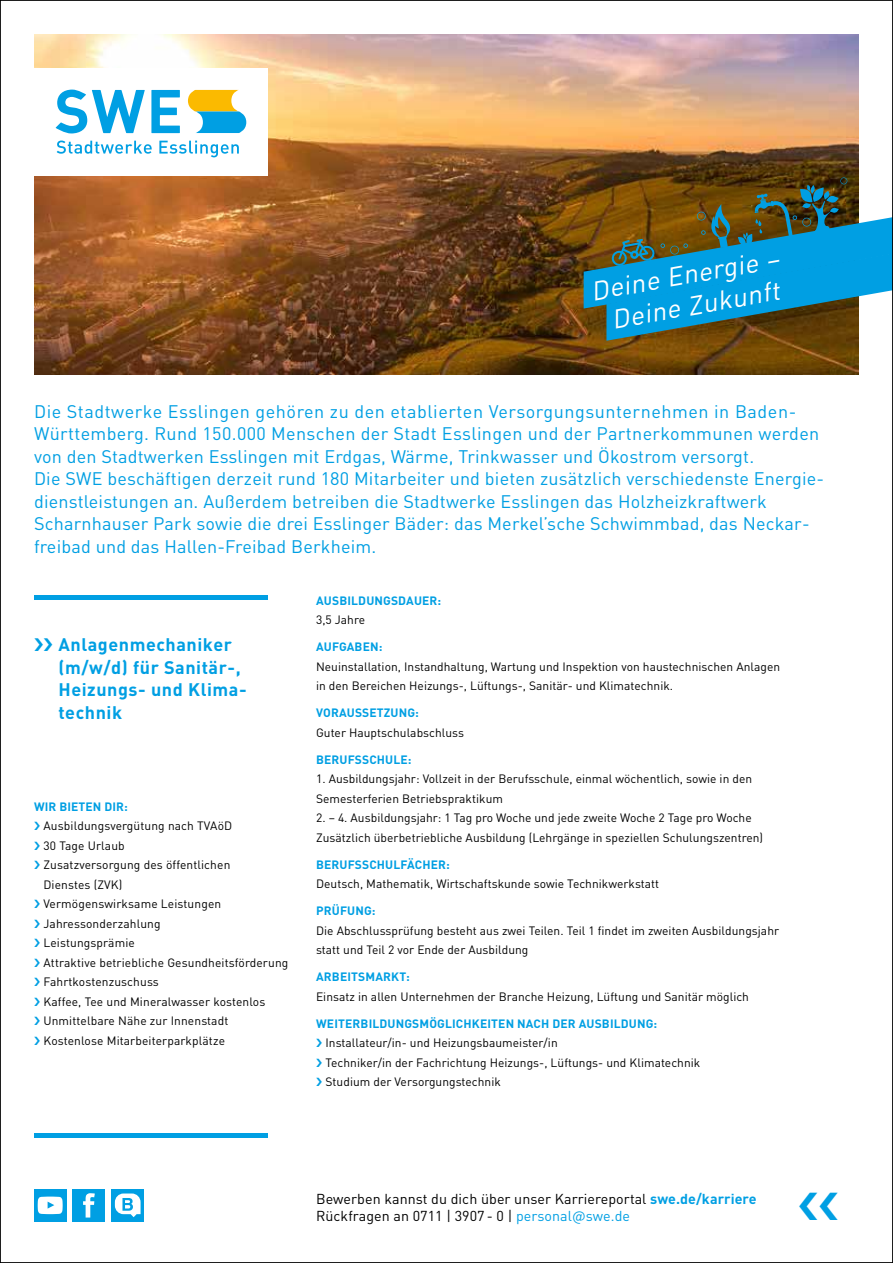
<style>
.page{position:relative;width:893px;height:1263px;background:#fff}
.page>*{position:absolute;margin:0;border:0;box-sizing:border-box;transform-origin:0 0}
.t1{font:italic 26.25px/31.5px "DIN Pro";color:#fff;text-align:center}
.t2{font:18px/22.5px "DIN Pro";letter-spacing:.01em;color:#009fe3}
.t3{font:700 18px/22.5px "DIN Pro";letter-spacing:.03em;color:#009fe3}
.t4{font:14.25px/17.1px "DIN Pro";letter-spacing:.005em;color:#000}
.t5{font:12px/19.5px "DIN Pro";letter-spacing:.005em;color:#000}
.t6{font:700 12px "DIN Pro";letter-spacing:.015em;color:#009fe3}
.s1{font-weight:700;color:#009fe3}
.s2{color:#009fe3}
</style>
<div class="page">
<img style="left:34px;top:34px;width:825px;height:340px">
<div style="left:34px;top:68px;width:234px;height:107px;background:#fff"></div>
<svg style="left:188px;top:90px;width:58px;height:43px"></svg>
<svg style="left:57px;top:141px;width:95px;height:13px"></svg>
<svg style="left:159px;top:141px;width:80px;height:16px"></svg>
<svg style="left:56px;top:90px;width:89px;height:43px"></svg>
<svg style="left:151px;top:90px;width:29px;height:43px"></svg>
<div style="left:34px;top:595px;width:233px;height:5px;background:#009fe3"></div>
<div style="left:34px;top:1133px;width:233px;height:5px;background:#009fe3"></div>
<div style="left:34px;top:1189px;width:32px;height:32px;background:#009fe3"></div>
<svg style="left:38px;top:1196px;width:25px;height:18px"></svg>
<div style="left:73px;top:1189px;width:32px;height:32px;background:#009fe3"></div>
<svg style="left:83px;top:1193px;width:12px;height:24px"></svg>
<div style="left:112px;top:1189px;width:32px;height:32px;background:#009fe3"></div>
<svg style="left:115px;top:1193px;width:26px;height:24px"></svg>
<svg style="left:584px;top:177px;width:307px;height:164px;background:#40787b"></svg>
<h1 class="t1" style="left:588px;top:275px;width:192px;rotate:-10deg">Deine Energie –<br>Deine Zukunft</h1>
<p class="t2" style="left:34px;top:399px;width:792px">Die Stadtwerke Esslingen gehören zu den etablierten Versorgungsunternehmen in Baden-Württemberg. Rund 150.000 Menschen der Stadt Esslingen und der Partnerkommunen werden von den Stadtwerken Esslingen mit Erdgas, Wärme, Trinkwasser und Ökostrom versorgt.<br>Die SWE beschäftigen derzeit rund 180 Mitarbeiter und bieten zusätzlich verschiedenste Energie&shy;dienstleistungen an. Außerdem betreiben die Stadtwerke Esslingen das Holzheizkraftwerk Scharnhauser Park sowie die drei Esslinger Bäder: das Merkel’sche Schwimmbad, das Neckar&shy;freibad und das Hallen-Freibad Berkheim.</p>
<h2 class="t3" style="left:58px;top:633px;width:190px">Anlagenmechaniker (m/w/d) für Sanitär-,<br>Heizungs- und Klima&shy;technik</h2>
<p class="t6" style="left:34px;top:798px;width:95px">WIR BIETEN DIR:</p>
<p class="t5" style="left:43px;top:815px;width:246px">Ausbildungsvergütung nach TVAöD<br>30 Tage Urlaub<br>Zusatzversorgung des öffentlichen<br>Dienstes (ZVK)<br>Vermögenswirksame Leistungen<br>Jahressonderzahlung<br>Leistungsprämie<br>Attraktive betriebliche Gesundheitsförderung<br>Fahrtkostenzuschuss<br>Kaffee, Tee und Mineralwasser kostenlos<br>Unmittelbare Nähe zur Innenstadt<br>Kostenlose Mitarbeiterparkplätze</p>
<p class="t6" style="left:316px;top:592px;width:127px">AUSBILDUNGSDAUER:</p>
<p class="t5" style="left:316px;top:609px;width:51px">3,5 Jahre</p>
<p class="t6" style="left:316px;top:638px;width:68px">AUFGABEN:</p>
<p class="t5" style="left:316px;top:656px;width:466px">Neuinstallation, Instandhaltung, Wartung und Inspektion von haustechnischen Anlagen in den Bereichen Heizungs-, Lüftungs-, Sanitär- und Klimatechnik.</p>
<p class="t6" style="left:316px;top:704px;width:104px">VORAUSSETZUNG:</p>
<p class="t5" style="left:316px;top:722px;width:149px">Guter Hauptschulabschluss</p>
<p class="t6" style="left:316px;top:751px;width:97px">BERUFSSCHULE:</p>
<p class="t5" style="left:316px;top:768px;width:438px">1. Ausbildungsjahr: Vollzeit in der Berufsschule, einmal wöchentlich, sowie in den<br>Semesterferien Betriebspraktikum</p>
<p class="t5" style="left:316px;top:807px;width:449px">2. – 4. Ausbildungsjahr: 1 Tag pro Woche und jede zweite Woche 2 Tage pro Woche<br>Zusätzlich überbetriebliche Ausbildung (Lehrgänge in speziellen Schulungszentren)</p>
<p class="t6" style="left:316px;top:856px;width:135px">BERUFSSCHULFÄCHER:</p>
<p class="t5" style="left:316px;top:873px;width:345px">Deutsch, Mathematik, Wirtschaftskunde sowie Technikwerkstatt</p>
<p class="t6" style="left:316px;top:902px;width:61px">PRÜFUNG:</p>
<p class="t5" style="left:316px;top:920px;width:465px">Die Abschlussprüfung besteht aus zwei Teilen. Teil 1 findet im zweiten Ausbildungsjahr statt und Teil 2 vor Ende der Ausbildung</p>
<p class="t6" style="left:316px;top:968px;width:95px">ARBEITSMARKT:</p>
<p class="t5" style="left:316px;top:986px;width:434px">Einsatz in allen Unternehmen der Branche Heizung, Lüftung und Sanitär möglich</p>
<p class="t6" style="left:316px;top:1015px;width:343px">WEITERBILDUNGSMÖGLICHKEITEN NACH DER AUSBILDUNG:</p>
<p class="t5" style="left:326px;top:1032px;width:376px">Installateur/in- und Heizungsbaumeister/in<br>Techniker/in der Fachrichtung Heizungs-, Lüftungs- und Klimatechnik<br>Studium der Versorgungstechnik</p>
<p class="t4" style="left:316px;top:1189px;width:442px">Bewerben kannst du dich über unser Karriereportal <span class="s1">swe.de/karriere<br></span>Rückfragen an 0711 | 3907 - 0 | <span class="s2">personal@swe.de</span></p>
</div>
